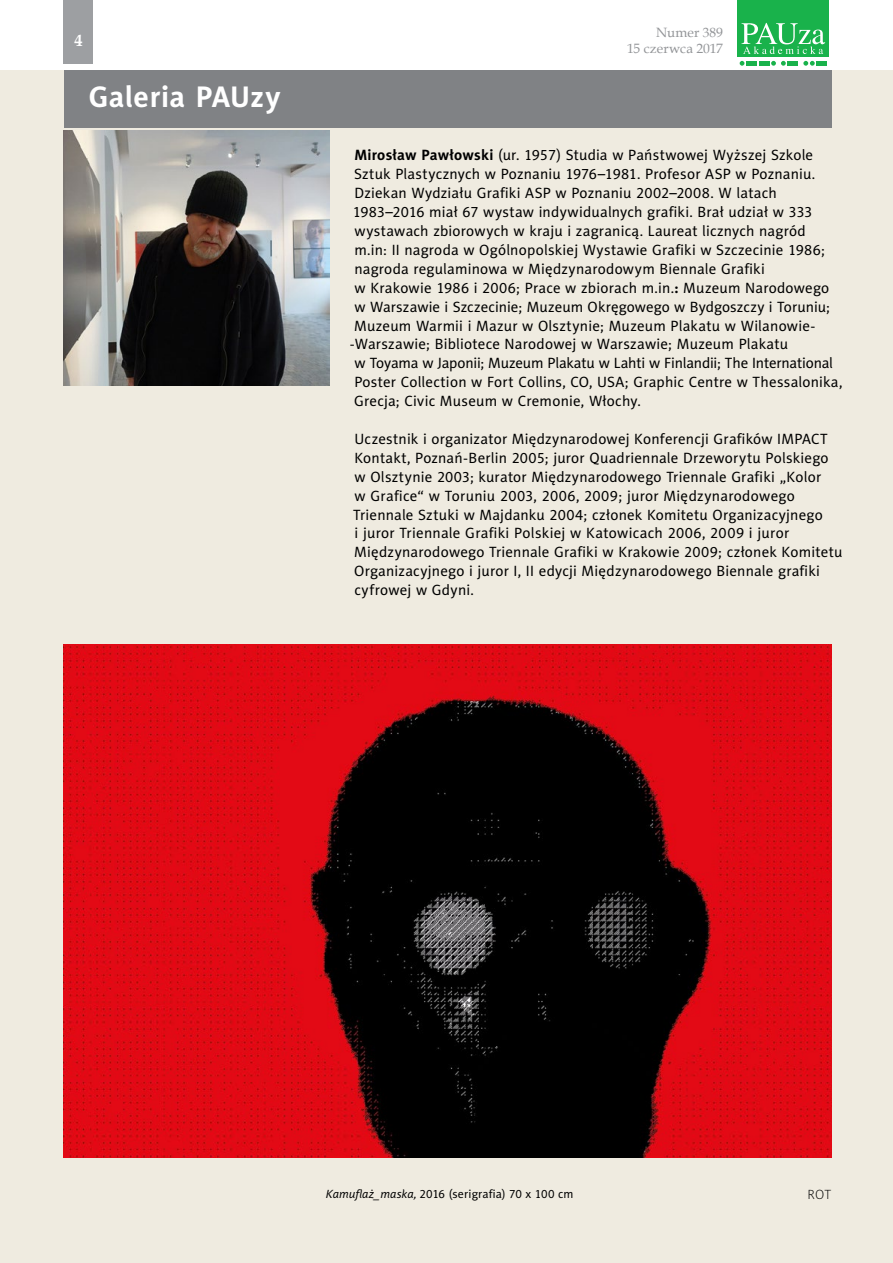
<style>
.page{position:relative;width:893px;height:1263px;background:#fff}
.page>*{position:absolute;margin:0;border:0;box-sizing:border-box;transform-origin:0 0}
.t1{font:700 27px "Naomi Sans EFN";letter-spacing:.02em;color:#fff}
.t2{font:700 16.5px "Book Antiqua";color:#fff}
.t3{font:15px/18.9px "Naomi Sans EFN";letter-spacing:.015em;color:#000}
.t4{font:15px "Naomi Sans EFN";letter-spacing:-.015em;color:#000}
.t5{font:15px/17.4px "Times";letter-spacing:-.01em;color:#808285;text-align:right}
.t6{font:13.5px/16.2px "Book Antiqua";color:#939598;text-align:right}
.t7{font:13.5px "Naomi Sans EFN Thin";color:#000}
.t8{font:12px "Naomi Sans EFN";letter-spacing:.01em;color:#000}
.s1{font-weight:700}
.s2{font-style:italic}
</style>
<div class="page">
<div style="left:63px;top:0;width:29px;height:64px;background:#9d9fa2"></div>
<svg style="left:740px;top:61px;width:4px;height:5px"></svg>
<svg style="left:771px;top:61px;width:15px;height:5px"></svg>
<svg style="left:803px;top:61px;width:12px;height:5px"></svg>
<div style="left:746px;top:61px;width:11px;height:5px;background:#19b24b"></div>
<div style="left:759px;top:61px;width:11px;height:5px;background:#19b24b"></div>
<div style="left:787px;top:61px;width:11px;height:5px;background:#19b24b"></div>
<div style="left:816px;top:61px;width:11px;height:5px;background:#19b24b"></div>
<div style="left:737px;top:0;width:92px;height:56px;background:#19b24b"></div>
<svg style="left:741px;top:23px;width:84px;height:31px"></svg>
<div style="left:0;top:69px;width:893px;height:1194px;background:#efebe0"></div>
<div style="left:64px;top:70px;width:767px;height:58px;background:#808285"></div>
<hr style="left:0;top:69px;width:893px;height:1px;background:#fff">
<img style="left:64px;top:130px;width:266px;height:255px">
<img style="left:64px;top:644px;width:768px;height:514px">
<p class="t2" style="left:75px;top:30px;width:10px">4</p>
<p class="t5" style="left:622px;top:24px;width:104px">Numer 216<br>20 listopada 2016</p>
<p class="t6" style="left:627px;top:24px;width:97px">Numer 389<br>15 czerwca 2017</p>
<p class="t5" style="left:627px;top:41px;width:62px">20 czerwc</p>
<p class="t5" style="left:717px;top:41px;width:9px">3</p>
<h1 class="t1" style="left:89px;top:81px;width:175px">Galeria PAUzy</h1>
<p class="t3" style="left:354px;top:146px;width:460px"><span class="s1">Mirosław Pawłowski</span> (ur. 1957) Studia w Państwowej Wyższej Szkole</p>
<p class="t3" style="left:354px;top:165px;width:463px">Sztuk Plastycznych w Poznaniu 1976–1981. Profesor ASP w Poznaniu.</p>
<p class="t3" style="left:354px;top:184px;width:424px">Dziekan Wydziału Grafiki ASP w Poznaniu 2002–2008. W latach</p>
<p class="t3" style="left:353px;top:203px;width:461px">1983–2016 miał 67 wystaw indywidualnych grafiki. Brał udział w 333</p>
<p class="t3" style="left:355px;top:222px;width:453px">wystawach zbiorowych w kraju i zagranicą. Laureat licznych nagród</p>
<p class="t3" style="left:354px;top:240px;width:472px">m.in: II nagroda w Ogólnopolskiej Wystawie Grafiki w Szczecinie 1986;</p>
<p class="t3" style="left:354px;top:259px;width:412px">nagroda regulaminowa w Międzynarodowym Biennale Grafiki</p>
<p class="t3" style="left:355px;top:278px;width:476px">w Krakowie 1986 i 2006; Prace w zbiorach m.in.<span class="s1">:</span> Muzeum Narodowego</p>
<p class="t3" style="left:355px;top:297px;width:477px">w Warszawie i Szczecinie; Muzeum Okręgowego w Bydgoszczy i Toruniu;</p>
<p class="t3" style="left:354px;top:316px;width:463px">Muzeum Warmii i Mazur w Olsztynie; Muzeum Plakatu w Wilanowie-</p>
<p class="t3" style="left:350px;top:335px;width:440px">-Warszawie; Bibliotece Narodowej w Warszawie; Muzeum Plakatu</p>
<p class="t4" style="left:355px;top:355px;width:480px">w Toyama w Japonii; Muzeum Plakatu w Lahti w Finlandii; The International</p>
<p class="t3" style="left:354px;top:373px;width:490px">Poster Collection w Fort Collins, CO, USA; Graphic Centre w Thessalonika,</p>
<p class="t3" style="left:354px;top:392px;width:288px">Grecja; Civic Museum w Cremonie, Włochy.</p>
<p class="t3" style="left:353px;top:429px;width:491px">Uczestnik i organizator Międzynarodowej Konferencji Grafików IMPACT Kontakt, Poznań-Berlin 2005; juror Quadriennale Drzeworytu Polskiego<br>w Olsztynie 2003; kurator Międzynarodowego Triennale Grafiki „Kolor<br>w Grafice“ w Toruniu 2003, 2006, 2009; juror Międzynarodowego Triennale Sztuki w Majdanku 2004; członek Komitetu Organizacyjnego<br>i juror Triennale Grafiki Polskiej w Katowicach 2006, 2009 i juror Międzynarodowego Triennale Grafiki w Krakowie 2009; członek Komitetu Organizacyjnego i juror I, II edycji Międzynarodowego Biennale grafiki cyfrowej w Gdyni.</p>
<p class="t8" style="left:326px;top:1187px;width:249px"><span class="s2">Kamuflaż_maska,</span> 2016 (serigrafia) 70 x 100 cm</p>
<p class="t7" style="left:807px;top:1187px;width:25px">ROT</p>
</div>
